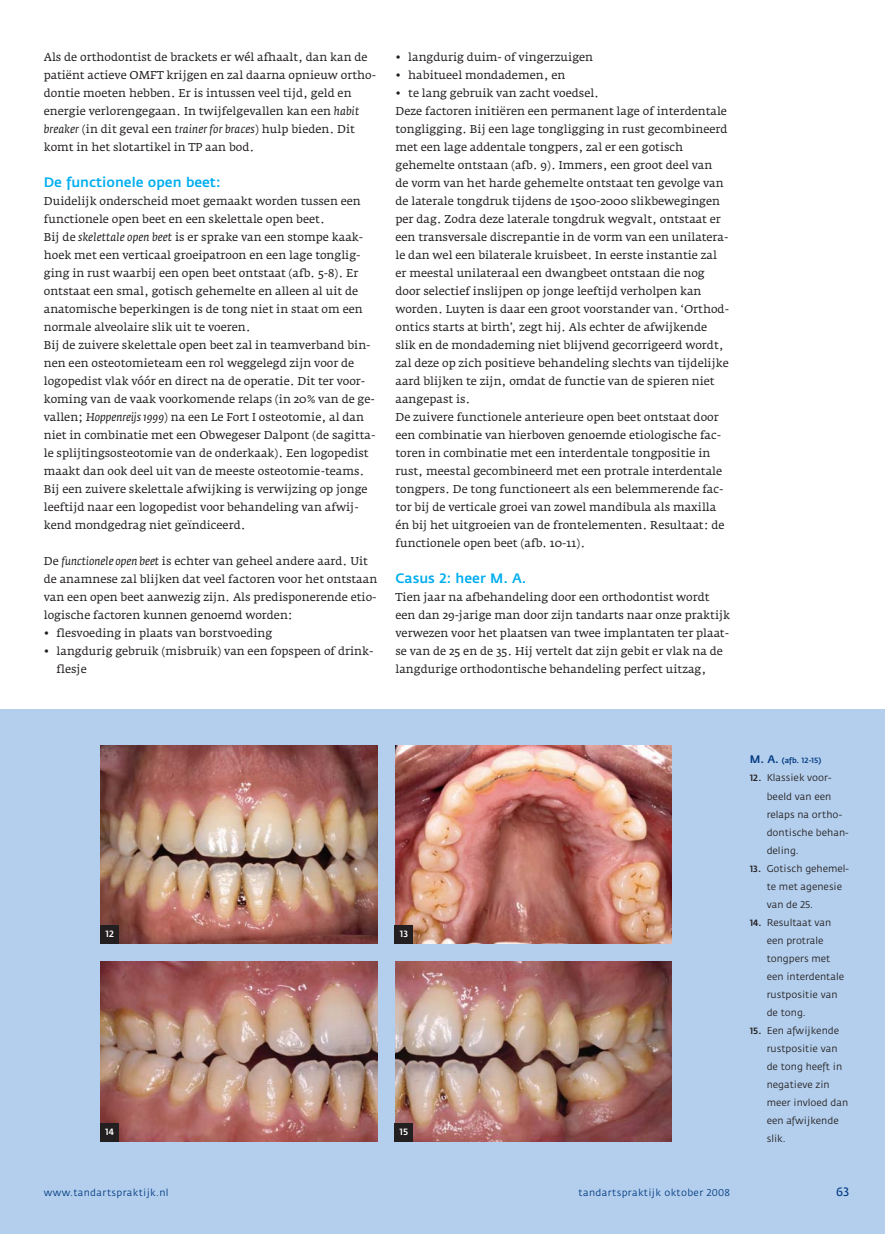
<style>
.page{position:relative;width:885px;height:1234px;background:#fff}
.page>*{position:absolute;margin:0;border:0;box-sizing:border-box;transform-origin:0 0}
.t1{font:500 13.5px "Fedra Sans";color:#00aeef}
.t2{font:12px "Fedra Sans";color:#013b82}
.t3{font:11.25px/18px "Fedra Serif A";color:#231f20}
.t4{font:9.75px/18px "Fedra Sans";color:#231f20}
.t5{font:9.75px "Fedra Sans";letter-spacing:.035em;color:#013b82}
.t6{font:500 9px "Fedra Sans";color:#fff}
.t7{font:500 7.5px "Fedra Sans";color:#013b82}
.s1{font-style:italic}
.s2{font-size:10.8px}
.s3{font-weight:500;font-size:9px}
</style>
<div class="page">
<div style="left:0;top:709px;width:884px;height:524px;background:#b4cfed"></div>
<img style="left:395px;top:961px;width:276px;height:180px">
<div style="left:395px;top:1123px;width:18px;height:18px;background:#231f20"></div>
<img style="left:395px;top:745px;width:276px;height:198px">
<div style="left:395px;top:925px;width:18px;height:18px;background:#231f20"></div>
<img style="left:101px;top:961px;width:276px;height:180px">
<div style="left:101px;top:1123px;width:18px;height:18px;background:#231f20"></div>
<img style="left:101px;top:745px;width:276px;height:198px">
<div style="left:101px;top:925px;width:18px;height:18px;background:#231f20"></div>
<p class="t3" style="left:44px;top:49px;width:333px">Als de orthodontist de brackets er wél afhaalt, dan kan de patiënt actieve OMFT krijgen en zal daarna opnieuw ortho&shy;dontie moeten hebben. Er is intussen veel tijd, geld en energie verlorengegaan. In twijfelgevallen kan een <span class="s1">habit breaker</span> (in dit geval een <span class="s1">trainer for braces</span>) hulp bieden. Dit komt in het slotartikel in TP aan bod.</p>
<p class="t1" style="left:44px;top:177px;width:178px">De functionele open beet:</p>
<p class="t3" style="left:44px;top:193px;width:333px">Duidelijk onderscheid moet gemaakt worden tussen een functionele open beet en een skelettale open beet.<br>Bij de <span class="s1">skelettale open beet</span> is er sprake van een stompe kaak&shy;hoek met een verticaal groeipatroon en een lage tonglig&shy;ging in rust waarbij een open beet ontstaat (afb. 5-8). Er ontstaat een smal, gotisch gehemelte en alleen al uit de anatomische beperkingen is de tong niet in staat om een normale alveolaire slik uit te voeren.<br>Bij de zuivere skelettale open beet zal in teamverband bin&shy;nen een osteotomieteam een rol weggelegd zijn voor de logopedist vlak vóór en direct na de operatie. Dit ter voor&shy;koming van de vaak voorkomende relaps (in 20% van de ge&shy;vallen; <span class="s1">Hoppenreijs 1999</span>) na een Le Fort I osteotomie, al dan niet in combinatie met een Obwegeser Dalpont (de sagitta&shy;le splijtingsosteotomie van de onderkaak). Een logopedist maakt dan ook deel uit van de meeste osteotomie-teams.<br>Bij een zuivere skelettale afwijking is verwijzing op jonge leeftijd naar een logopedist voor behandeling van afwij&shy;kend mondgedrag niet geïndiceerd.</p>
<p class="t3" style="left:44px;top:553px;width:335px">De <span class="s1">functionele open beet</span> is echter van geheel andere aard. Uit de anamnese zal blijken dat veel factoren voor het ontstaan van een open beet aanwezig zijn. Als predisponerende etio&shy;logische factoren kunnen genoemd worden:</p>
<p class="t3" style="left:44px;top:625px;width:230px">• flesvoeding in plaats van borstvoeding</p>
<p class="t3" style="left:57px;top:643px;width:318px;text-indent:-13px">• langdurig gebruik (misbruik) van een fopspeen of drink&shy;flesje</p>
<p class="t3" style="left:395px;top:49px;width:199px">• langdurig duim- of vingerzuigen</p>
<p class="t3" style="left:395px;top:67px;width:171px">• habitueel mondademen, en</p>
<p class="t3" style="left:395px;top:85px;width:335px">• te lang gebruik van zacht voedsel.<br>Deze factoren initiëren een permanent lage of interdentale tongligging. Bij een lage tongligging in rust gecombineerd met een lage addentale tongpers, zal er een gotisch gehemelte ontstaan (afb. 9). Immers, een groot deel van<br>de vorm van het harde gehemelte ontstaat ten gevolge van de laterale tongdruk tijdens de 1500-2000 slikbewegingen per dag. Zodra deze laterale tongdruk wegvalt, ontstaat er een transversale discrepantie in de vorm van een unilatera&shy;le dan wel een bilaterale kruisbeet. In eerste instantie zal er meestal unilateraal een dwangbeet ontstaan die nog door selectief inslijpen op jonge leeftijd verholpen kan worden. Luyten is daar een groot voorstander van. ‘Orthod&shy;ontics starts at birth’, zegt hij. Als echter de afwijkende slik en de mondademing niet blijvend gecorrigeerd wordt, zal deze op zich positieve behandeling slechts van tijdelijke aard blijken te zijn, omdat de functie van de spieren niet aangepast is.<br>De zuivere functionele anterieure open beet ontstaat door een combinatie van hierboven genoemde etiologische fac&shy;toren in combinatie met een interdentale tongpositie in rust, meestal gecombineerd met een protrale interdentale tongpers. De tong functioneert als een belemmerende fac&shy;tor bij de verticale groei van zowel mandibula als maxilla én bij het uitgroeien van de frontelementen. Resultaat: de functionele open beet (afb. 10-11).</p>
<p class="t1" style="left:395px;top:573px;width:132px">Casus 2: heer M. A.</p>
<p class="t3" style="left:395px;top:589px;width:336px">Tien jaar na afbehandeling door een orthodontist wordt een dan 29-jarige man door zijn tandarts naar onze praktijk verwezen voor het plaatsen van twee implantaten ter plaat&shy;se van de 25 en de 35. Hij vertelt dat zijn gebit er vlak na de langdurige orthodontische behandeling perfect uitzag,</p>
<p class="t6" style="left:106px;top:930px;width:10px">12</p>
<p class="t6" style="left:105px;top:1128px;width:10px">14</p>
<p class="t6" style="left:399px;top:930px;width:10px">13</p>
<p class="t6" style="left:399px;top:1128px;width:10px">15</p>
<p class="t7" style="left:749px;top:757px;width:73px"><span class="s2">M. A.</span> (afb. 12-15)</p>
<p class="t4" style="left:766px;top:769px;width:83px;text-indent:-17px"><span class="s3">12.</span> Klassiek voor&shy;beeld van een relaps na ortho&shy;dontische behan&shy;deling.</p>
<p class="t4" style="left:766px;top:859px;width:84px;text-indent:-17px"><span class="s3">13.</span> Gotisch gehemel&shy;te met agenesie van de 25.</p>
<p class="t4" style="left:766px;top:913px;width:79px;text-indent:-17px"><span class="s3">14.</span> Resultaat van een protrale tongpers met een interdentale rustpositie van de tong.</p>
<p class="t4" style="left:766px;top:1021px;width:83px;text-indent:-17px"><span class="s3">15.</span> Een afwijkende rustpositie van de tong heeft in negatieve zin meer invloed dan een afwijkende slik.</p>
<p class="t5" style="left:44px;top:1188px;width:126px">www.tandartspraktijk.nl</p>
<p class="t5" style="left:578px;top:1188px;width:153px">tandartspraktijk oktober 2008</p>
<p class="t2" style="left:835px;top:1186px;width:15px">63</p>
</div>
